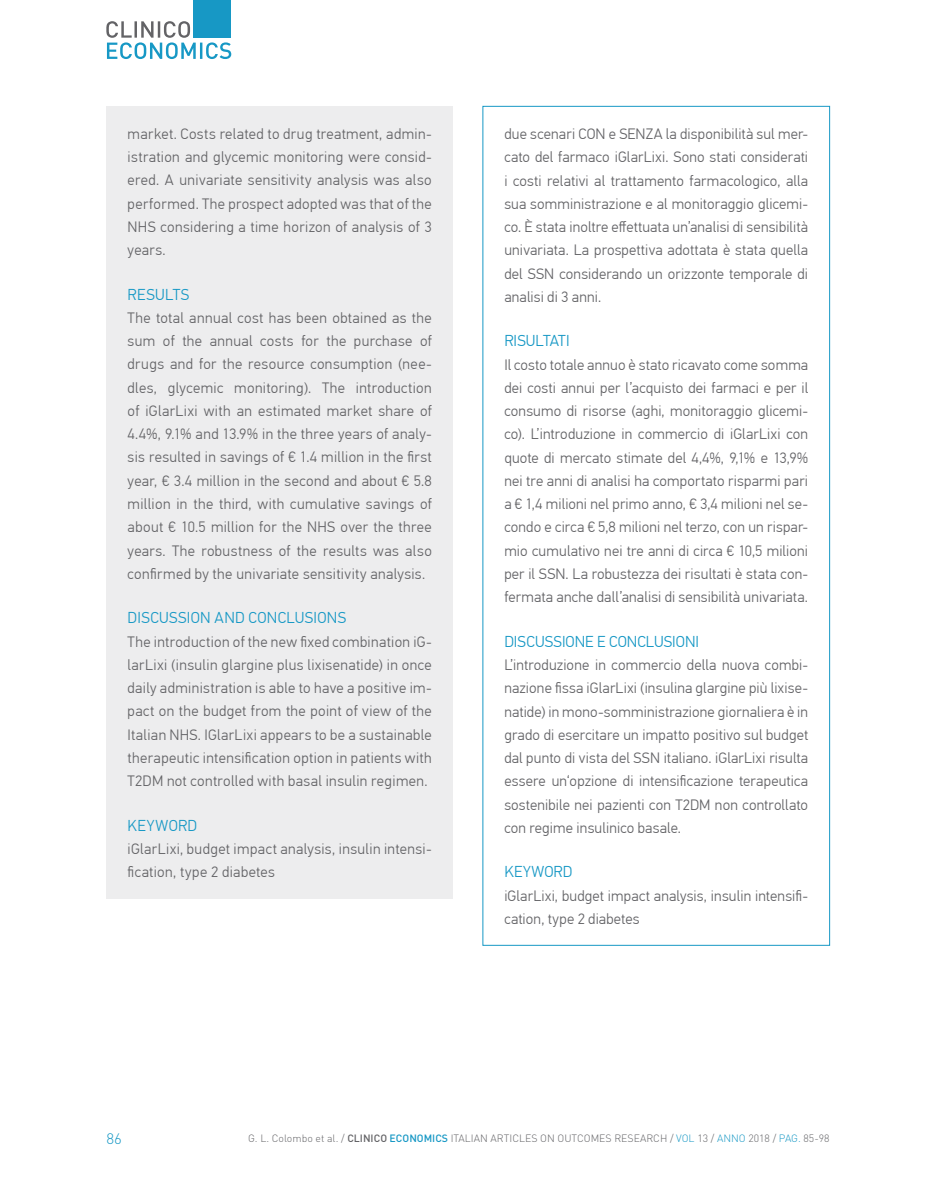
<style>
.page{position:relative;width:936px;height:1191px;background:#fff}
.page>*{position:absolute;margin:0;border:0;box-sizing:border-box;transform-origin:0 0}
.t1{font:300 15.75px "PF Din Text Pro";letter-spacing:.015em;color:#1798c5}
.t2{font:300 15.75px "PF Din Text Pro";letter-spacing:-.005em;color:#1798c5}
.t3{font:300 15px/23.2px "PF Din Text Pro";letter-spacing:.02em;color:#636366;text-align:justify}
.t4{font:300 15px "DIN";color:#1798c5}
.t5{font:300 10.5px "DIN";color:#636366}
.s1{font-weight:500}
.s2{font-weight:500;color:#1798c5}
.s3{color:#1798c5}
</style>
<div class="page">
<svg style="left:106px;top:21px;width:125px;height:38px"></svg>
<div style="left:193px;top:0;width:38px;height:38px;background:#1798c5"></div>
<div style="left:106px;top:106px;width:347px;height:792px;background:#ededee"></div>
<p class="t3" style="left:128px;top:122px;width:306px">market. Costs related to drug treatment, admin&shy;istration and glycemic monitoring were consid&shy;ered. A univariate sensitivity analysis was also performed. The prospect adopted was that of the NHS considering a time horizon of analysis of 3 years.</p>
<p class="t1" style="left:128px;top:285px;width:63px">RESULTS</p>
<p class="t3" style="left:128px;top:306px;width:306px">The total annual cost has been obtained as the sum of the annual costs for the purchase of drugs and for the resource consumption (nee&shy;dles, glycemic monitoring). The introduction of iGlarLixi with an estimated market share of 4.4%, 9.1% and 13.9% in the three years of analy&shy;sis resulted in savings of € 1.4 million in the first year, € 3.4 million in the second and about € 5.8 million in the third, with cumulative savings of about € 10.5 million for the NHS over the three years. The robustness of the results was also confirmed by the univariate sensitivity analysis.</p>
<p class="t1" style="left:128px;top:609px;width:220px">DISCUSSION AND CONCLUSIONS</p>
<p class="t3" style="left:128px;top:630px;width:306px">The introduction of the new fixed combination iG&shy;larLixi (insulin glargine plus lixisenatide) in once daily administration is able to have a positive im&shy;pact on the budget from the point of view of the Italian NHS. IGlarLixi appears to be a sustainable therapeutic intensification option in patients with T2DM not controlled with basal insulin regimen.</p>
<p class="t1" style="left:128px;top:816px;width:71px">KEYWORD</p>
<p class="t3" style="left:128px;top:837px;width:306px">iGlarLixi, budget impact analysis, insulin intensi&shy;fication, type 2 diabetes</p>
<p class="t3" style="left:504px;top:122px;width:305px">due scenari CON e SENZA la disponibilità sul mer&shy;cato del farmaco iGlarLixi. Sono stati considerati i costi relativi al trattamento farmacologico, alla sua somministrazione e al monitoraggio glicemi&shy;co. È stata inoltre effettuata un’analisi di sensibilità univariata. La prospettiva adottata è stata quella del SSN considerando un orizzonte temporale di analisi di 3 anni.</p>
<p class="t2" style="left:504px;top:332px;width:67px">RISULTATI</p>
<p class="t3" style="left:504px;top:353px;width:305px">Il costo totale annuo è stato ricavato come somma dei costi annui per l’acquisto dei farmaci e per il consumo di risorse (aghi, monitoraggio glicemi&shy;co). L’introduzione in commercio di iGlarLixi con quote di mercato stimate del 4,4%, 9,1% e 13,9% nei tre anni di analisi ha comportato risparmi pari a € 1,4 milioni nel primo anno, € 3,4 milioni nel se&shy;condo e circa € 5,8 milioni nel terzo, con un rispar&shy;mio cumulativo nei tre anni di circa € 10,5 milioni per il SSN. La robustezza dei risultati è stata con&shy;fermata anche dall’analisi di sensibilità univariata.</p>
<p class="t1" style="left:504px;top:632px;width:196px">DISCUSSIONE E CONCLUSIONI</p>
<p class="t3" style="left:504px;top:653px;width:305px">L’introduzione in commercio della nuova combi&shy;nazione fissa iGlarLixi (insulina glargine più lixise&shy;natide) in mono-somministrazione giornaliera è in grado di esercitare un impatto positivo sul budget dal punto di vista del SSN italiano. iGlarLixi risulta essere un‘opzione di intensificazione terapeutica sostenibile nei pazienti con T2DM non controllato con regime insulinico basale.</p>
<p class="t1" style="left:504px;top:863px;width:70px">KEYWORD</p>
<p class="t3" style="left:504px;top:884px;width:305px">iGlarLixi, budget impact analysis, insulin intensifi&shy;cation, type 2 diabetes</p>
<p class="t4" style="left:106px;top:1129px;width:17px">86</p>
<p class="t5" style="left:248px;top:1131px;width:583px">G. L. Colombo et al. / <span class="s1">CLINICO</span> <span class="s2">ECONOMICS</span> ITALIAN ARTICLES ON OUTCOMES RESEARCH / <span class="s3">VOL</span> 13 / <span class="s3">ANNO</span> 2018 / <span class="s3">PAG.</span> 85-98</p>
</div>
